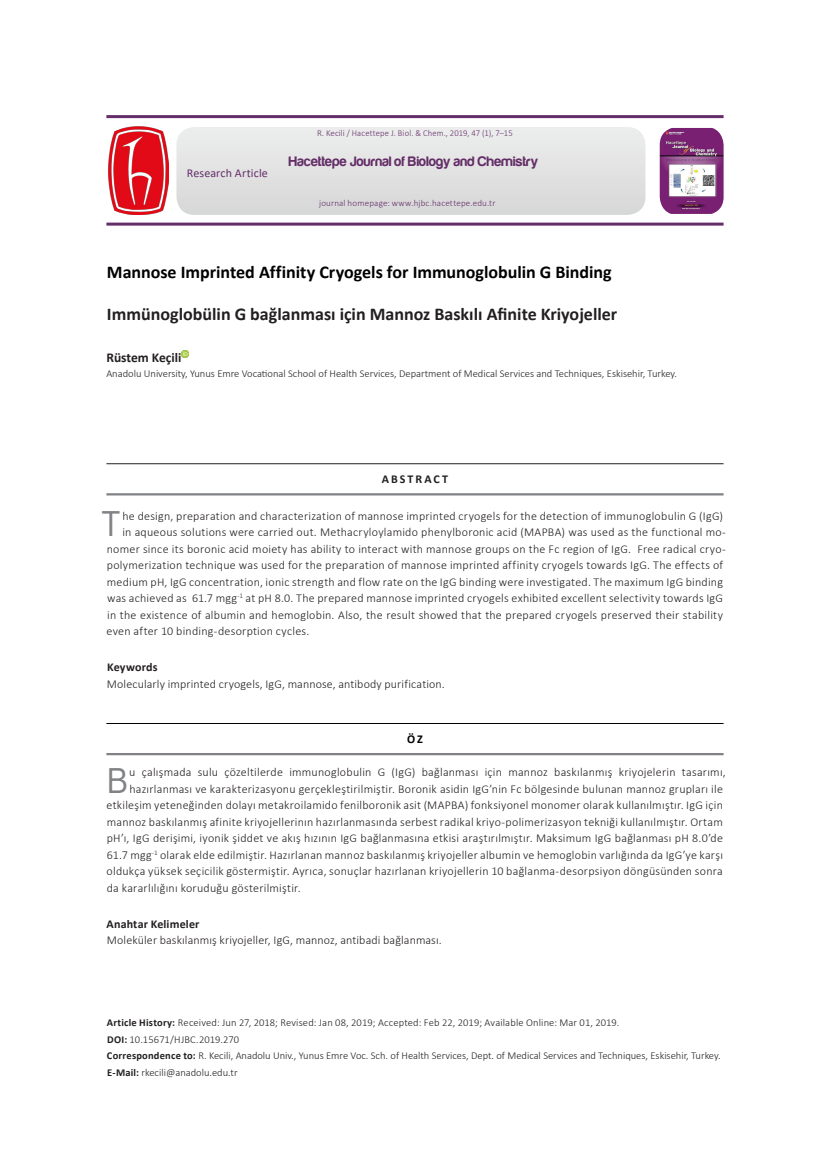
<style>
.page{position:relative;width:830px;height:1170px;background:#fff}
.page>*{position:absolute;margin:0;border:0;box-sizing:border-box;transform-origin:0 0}
.İngilizce_Türkçe_Öze{font:300 35.55px "Interstate";color:#808285}
.Ana_Başlık_Türkçe_Bo{font:700 18px "Calibri";color:#231f20}
.Ana_Başlık_İngilizce{font:700 18px "Calibri";color:#000}
.t1{font:14.25px "Harabara";letter-spacing:.015em;color:#642e68}
.Yazar_İsimleri_Bold{font:700 13.5px "Calibri";color:#231f20}
.İngilizce_Türkçe_Öze-2{font:300 12px "Calibri";letter-spacing:.02em;color:#231f20}
.İngilizce_Türkçe_Ana{font:300 12px "Calibri";letter-spacing:.01em;color:#231f20}
.İngilizce_Türkçe_Ana-2{font:700 12px "Calibri";letter-spacing:.015em;color:#231f20}
.t2{font:12px "Calibri";letter-spacing:.015em;color:#642e68}
.İngilizce_Türkçe_Öze-3{font:700 12px "Calibri";letter-spacing:.17em;color:#231f20}
.İngilizce_Türkçe_Öze-4{font:700 12px "Calibri";color:#000}
.Yazar_İsimleri_Bold-2{font:300 10.5px "Calibri";color:#231f20}
.t3{font:300 9px "Calibri";letter-spacing:.02em;color:#642e68}
.s1{font-weight:700}
</style>
<div class="page">
<svg style="left:181px;top:350px;width:7px;height:7px"></svg>
<hr style="left:106px;top:723px;width:617px;height:1px;background:#000">
<hr style="left:106px;top:753px;width:617px;height:2px;background:#808285">
<hr style="left:106px;top:463px;width:617px;height:1px;background:#231f20">
<hr style="left:106px;top:493px;width:617px;height:2px;background:#808285">
<img style="left:108px;top:127px;width:60px;height:88px">
<img style="left:659px;top:128px;width:64px;height:86px">
<hr style="left:106px;top:115px;width:617px;height:3px;background:#642e68">
<hr style="left:106px;top:222px;width:617px;height:3px;background:#642e68">
<p class="t2" style="left:187px;top:165px;width:83px">Research Article</p>
<p class="t3" style="left:317px;top:127px;width:197px">R. Kecili / Hacettepe J. Biol. &amp; Chem., 2019, 47 (1), 7–15</p>
<p class="t1" style="left:289px;top:154px;width:251px">Hacettepe Journal of Biology and Chemistry</p>
<p class="t3" style="left:319px;top:198px;width:178px">journal homepage: www.hjbc.hacettepe.edu.tr</p>
<p class="Ana_Başlık_İngilizce" style="left:107px;top:259px;width:506px">Mannose Imprinted Affinity Cryogels for Immunoglobulin G Binding</p>
<p class="Ana_Başlık_Türkçe_Bo" style="left:107px;top:301px;width:511px">Immünoglobülin G bağlanması için Mannoz Baskılı Afinite Kriyojeller</p>
<p class="Yazar_İsimleri_Bold" style="left:106px;top:347px;width:76px">Rüstem Keçili</p>
<p class="Yazar_İsimleri_Bold-2" style="left:106px;top:366px;width:572px">Anadolu University, Yunus Emre Vocational School of Health Services, Department of Medical Services and Techniques, Eskisehir, Turkey.</p>
<p class="İngilizce_Türkçe_Öze-3" style="left:381px;top:471px;width:68px">ABSTRACT</p>
<p class="İngilizce_Türkçe_Öze" style="left:100px;top:503px;width:22px">T</p>
<p class="İngilizce_Türkçe_Öze-2" style="left:122px;top:508px;width:601px">he design, preparation and characterization of mannose imprinted cryogels for the detection of immunoglobulin G (IgG)</p>
<p class="İngilizce_Türkçe_Öze-2" style="left:122px;top:524px;width:604px">in aqueous solutions were carried out. Methacryloylamido phenylboronic acid (MAPBA) was used as the functional mo-</p>
<p class="İngilizce_Türkçe_Öze-2" style="left:107px;top:541px;width:620px">nomer since its boronic acid moiety has ability to interact with mannose groups on the Fc region of IgG. Free radical cryo-</p>
<p class="İngilizce_Türkçe_Öze-2" style="left:107px;top:557px;width:617px">polymerization technique was used for the preparation of mannose imprinted affinity cryogels towards IgG. The effects of</p>
<p class="İngilizce_Türkçe_Öze-2" style="left:107px;top:574px;width:617px">medium pH, IgG concentration, ionic strength and flow rate on the IgG binding were investigated. The maximum IgG binding</p>
<p class="İngilizce_Türkçe_Öze-2" style="left:107px;top:590px;width:617px">was achieved as 61.7 mgg<sup>-1</sup> at pH 8.0. The prepared mannose imprinted cryogels exhibited excellent selectivity towards IgG</p>
<p class="İngilizce_Türkçe_Öze-2" style="left:107px;top:607px;width:617px">in the existence of albumin and hemoglobin. Also, the result showed that the prepared cryogels preserved their stability</p>
<p class="İngilizce_Türkçe_Öze-2" style="left:106px;top:623px;width:204px">even after 10 binding-desorption cycles.</p>
<p class="İngilizce_Türkçe_Ana-2" style="left:107px;top:658px;width:52px">Keywords</p>
<p class="İngilizce_Türkçe_Ana" style="left:107px;top:676px;width:339px">Molecularly imprinted cryogels, IgG, mannose, antibody purification.</p>
<p class="İngilizce_Türkçe_Öze-4" style="left:407px;top:730px;width:17px">ÖZ</p>
<p class="İngilizce_Türkçe_Öze" style="left:106px;top:759px;width:24px">B</p>
<p class="İngilizce_Türkçe_Öze-2" style="left:129px;top:764px;width:598px">u çalışmada sulu çözeltilerde immunoglobulin G (IgG) bağlanması için mannoz baskılanmış kriyojelerin tasarımı,</p>
<p class="İngilizce_Türkçe_Öze-2" style="left:129px;top:781px;width:594px">hazırlanması ve karakterizasyonu gerçekleştirilmiştir. Boronik asidin IgG’nin Fc bölgesinde bulunan mannoz grupları ile</p>
<p class="İngilizce_Türkçe_Öze-2" style="left:106px;top:797px;width:617px">etkileşim yeteneğinden dolayı metakroilamido fenilboronik asit (MAPBA) fonksiyonel monomer olarak kullanılmıştır. IgG için</p>
<p class="İngilizce_Türkçe_Öze-2" style="left:107px;top:814px;width:617px">mannoz baskılanmış afinite kriyojellerinın hazırlanmasında serbest radikal kriyo-polimerizasyon tekniği kullanılmıştır. Ortam</p>
<p class="İngilizce_Türkçe_Öze-2" style="left:107px;top:830px;width:617px">pH’ı, IgG derişimi, iyonik şiddet ve akış hızının IgG bağlanmasına etkisi araştırılmıştır. Maksimum IgG bağlanması pH 8.0’de</p>
<p class="İngilizce_Türkçe_Öze-2" style="left:107px;top:847px;width:617px">61.7 mgg<sup>-1</sup> olarak elde edilmiştir. Hazırlanan mannoz baskılanmış kriyojeller albumin ve hemoglobin varlığında da IgG’ye karşı</p>
<p class="İngilizce_Türkçe_Öze-2" style="left:106px;top:863px;width:617px">oldukça yüksek seçicilik göstermiştir. Ayrıca, sonuçlar hazırlanan kriyojellerin 10 bağlanma-desorpsiyon döngüsünden sonra</p>
<p class="İngilizce_Türkçe_Öze-2" style="left:107px;top:880px;width:195px">da kararlılığını koruduğu gösterilmiştir.</p>
<p class="İngilizce_Türkçe_Ana-2" style="left:106px;top:915px;width:94px">Anahtar Kelimeler</p>
<p class="İngilizce_Türkçe_Ana" style="left:107px;top:932px;width:336px">Moleküler baskılanmış kriyojeller, IgG, mannoz, antibadi bağlanması.</p>
<p class="Yazar_İsimleri_Bold-2" style="left:107px;top:1015px;width:514px"><span class="s1">Article History:</span> Received: Jun 27, 2018; Revised: Jan 08, 2019; Accepted: Feb 22, 2019; Available Online: Mar 01, 2019.</p>
<p class="Yazar_İsimleri_Bold-2" style="left:107px;top:1032px;width:133px"><span class="s1">DOI:</span> 10.15671/HJBC.2019.270</p>
<p class="Yazar_İsimleri_Bold-2" style="left:107px;top:1048px;width:614px"><span class="s1">Correspondence to:</span> R. Kecili, Anadolu Univ., Yunus Emre Voc. Sch. of Health Services, Dept. of Medical Services and Techniques, Eskisehir, Turkey.</p>
<p class="Yazar_İsimleri_Bold-2" style="left:107px;top:1065px;width:132px"><span class="s1">E-Mail:</span> rkecili@anadolu.edu.tr</p>
</div>
